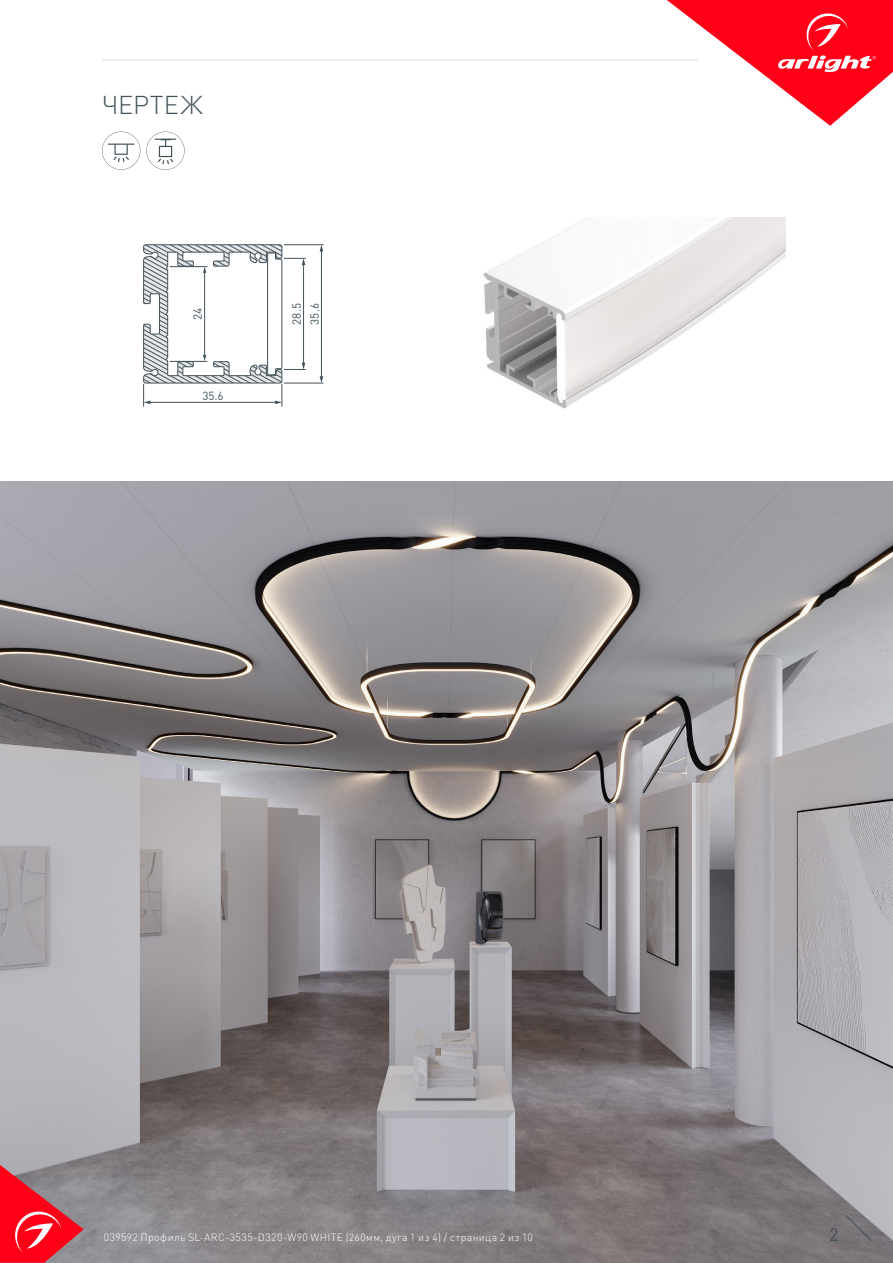
<style>
.page{position:relative;width:893px;height:1263px;background:#fff}
.page>*{position:absolute;margin:0;border:0;box-sizing:border-box;transform-origin:0 0}
.t1{font:300 25.5px "DIN Pro";letter-spacing:.01em;color:#425159}
.t2{font:18px "DIN Pro";color:#425159}
.t3{font:11.7px/17.9px "DIN Pro";color:#425159}
.t4{font:300 10.5px "DIN Pro";letter-spacing:.04em;color:#fffefc}
</style>
<div class="page">
<img style="left:0;top:481px;width:893px;height:782px">
<svg style="left:0;top:1165px;width:84px;height:98px;background:#d14554"></svg>
<svg style="left:845px;top:1215px;width:27px;height:26px"></svg>
<svg style="left:667px;top:0;width:226px;height:126px"></svg>
<hr style="left:102px;top:60px;width:595px;height:1px;background:#dcdddf">
<img style="left:483px;top:217px;width:302px;height:192px">
<svg style="left:102px;top:132px;width:38px;height:38px"></svg>
<svg style="left:146px;top:132px;width:39px;height:38px"></svg>
<hr style="left:284px;top:244px;width:40px;height:1px;background:#425159">
<hr style="left:284px;top:383px;width:40px;height:1px;background:#425159">
<hr style="left:321px;top:250px;width:1px;height:127px;background:#425159">
<svg style="left:320px;top:245px;width:3px;height:6px"></svg>
<svg style="left:320px;top:376px;width:3px;height:7px"></svg>
<svg style="left:143px;top:244px;width:163px;height:162px"></svg>
<hr style="left:170px;top:266px;width:37px;height:1px;background:#425159">
<hr style="left:170px;top:361px;width:37px;height:1px;background:#425159">
<p class="t1" style="left:102px;top:87px;width:102px">ЧЕРТЕЖ</p>
<p class="t3" style="left:188px;top:320px;width:14px;rotate:-90deg">24</p>
<p class="t3" style="left:202px;top:387px;width:23px">35.6</p>
<p class="t3" style="left:287px;top:325px;width:23px;rotate:-90deg">28.5<br>35.6</p>
<p class="t4" style="left:104px;top:1230px;width:431px">039592 Профиль SL-ARC-3535-D320-W90 WHITE (260мм, дуга 1 из 4) / страница 2 из 10</p>
<p class="t2" style="left:829px;top:1222px;width:11px">2</p>
</div>
